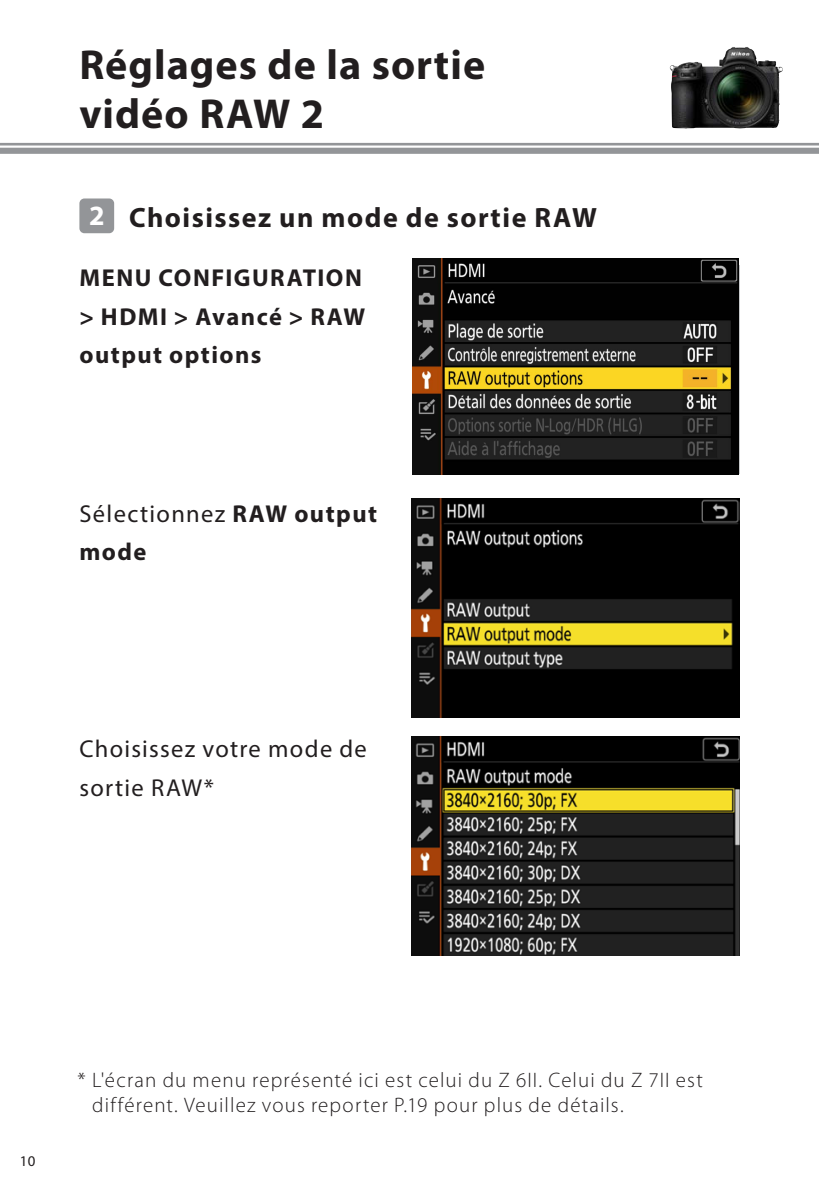
<style>
.page{position:relative;width:819px;height:1191px;background:#fff}
.page>*{position:absolute;margin:0;border:0;box-sizing:border-box;transform-origin:0 0}
.t1{font:700 42px/49px "Myriad Pro";letter-spacing:.025em;color:#221e1f}
.t2{font:700 28px "Myriad Pro";letter-spacing:.055em;color:#221e1f}
.t3{font:700 28px "Myriad Pro";color:#fff}
.t4{font:700 24.5px/38.5px "Myriad Pro";letter-spacing:.06em;color:#221e1f}
.t5{font:24.5px/38.5px "Myriad Pro";letter-spacing:.055em;color:#221e1f}
.t6{font:300 21px/24.5px "Myriad Pro";letter-spacing:.055em;color:#221e1f}
.t7{font:15.05px "Myriad Pro";color:#221e1f}
.s1{font-weight:400}
</style>
<div class="page">
<div style="left:0;top:148px;width:819px;height:6px;background:#939598"></div>
<hr style="left:0;top:143px;width:819px;height:2px;background:#939598">
<img style="left:669px;top:47px;width:77px;height:81px">
<img style="left:412px;top:258px;width:326px;height:217px">
<img style="left:412px;top:736px;width:327px;height:219px">
<div style="left:79px;top:198px;width:35px;height:35px;background:#939598;border-radius:5px"></div>
<img style="left:412px;top:498px;width:327px;height:219px">
<h1 class="t1" style="left:79px;top:39px;width:407px">Réglages de la sortie vidéo RAW 2</h1>
<h2 class="t3" style="left:89px;top:198px;width:17px">2</h2>
<h2 class="t2" style="left:129px;top:199px;width:469px">Choisissez un mode de sortie RAW</h2>
<p class="t4" style="left:79px;top:258px;width:287px">MENU CONFIGURATION &gt; HDMI &gt; Avancé &gt; RAW output options</p>
<p class="t4" style="left:79px;top:493px;width:299px"><span class="s1">Sélectionnez</span> RAW output mode</p>
<p class="t5" style="left:79px;top:729px;width:289px">Choisissez votre mode de sortie RAW*</p>
<p class="t7" style="left:20px;top:1151px;width:17px">10</p>
<p class="t6" style="left:92px;top:1068px;width:612px;text-indent:-15px">* L'écran du menu représenté ici est celui du Z 6II. Celui du Z 7II est différent. Veuillez vous reporter P.19 pour plus de détails.</p>
</div>
